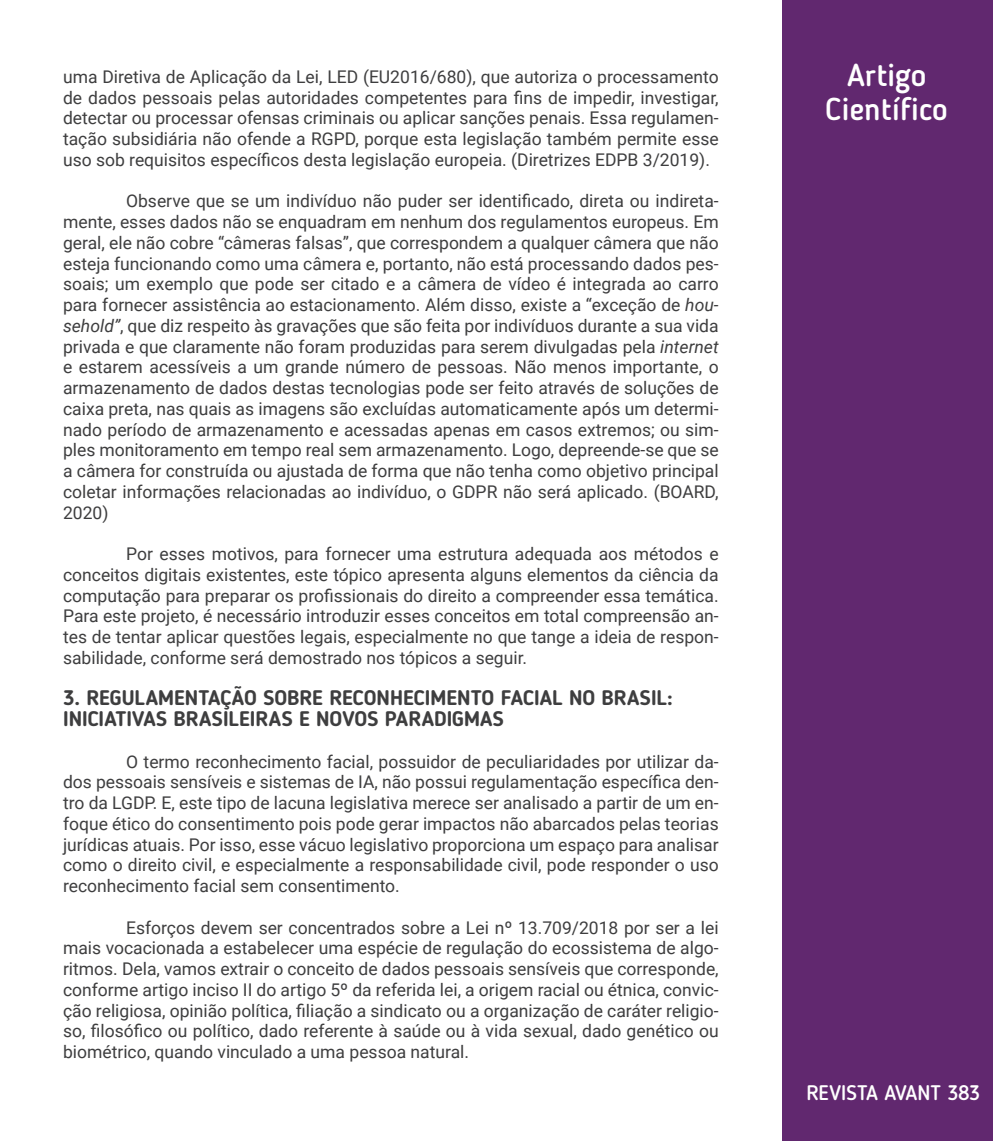
<style>
.page{position:relative;width:993px;height:1141px;background:#fff}
.page>*{position:absolute;margin:0;border:0;box-sizing:border-box;transform-origin:0 0}
.modalidade{font:500 31.5px "Blogger Sans";color:#fff}
.RB{font:700 21px/20.8px "Blogger Sans";color:#3e3e3f}
.t1{font:500 21px "Blogger Sans";color:#fff}
.texto{font:17.5px/20.8px "Roboto";color:#3e3e3f;text-align:justify}
.s1{font-style:italic}
</style>
<div class="page">
<div style="left:782px;top:0;width:210px;height:1141px;background:#61286f"></div>
<p class="texto" style="left:63px;top:66px;width:657px">uma Diretiva de Aplicação da Lei, LED (EU2016/680), que autoriza o processamento de dados pessoais pelas autoridades competentes para fins de impedir, investigar, detectar ou processar ofensas criminais ou aplicar sanções penais. Essa regulamen&shy;tação subsidiária não ofende a RGPD, porque esta legislação também permite esse uso sob requisitos específicos desta legislação europeia. (Diretrizes EDPB 3/2019).</p>
<p class="texto" style="left:63px;top:190px;width:657px;text-indent:63px">Observe que se um indivíduo não puder ser identificado, direta ou indireta&shy;mente, esses dados não se enquadram em nenhum dos regulamentos europeus. Em geral, ele não cobre “câmeras falsas”, que correspondem a qualquer câmera que não esteja funcionando como uma câmera e, portanto, não está processando dados pes&shy;soais; um exemplo que pode ser citado e a câmera de vídeo é integrada ao carro para fornecer assistência ao estacionamento. Além disso, existe a “exceção de <span class="s1">hou&shy;sehold”</span>, que diz respeito às gravações que são feita por indivíduos durante a sua vida privada e que claramente não foram produzidas para serem divulgadas pela <span class="s1">internet </span>e estarem acessíveis a um grande número de pessoas. Não menos importante, o armazenamento de dados destas tecnologias pode ser feito através de soluções de caixa preta, nas quais as imagens são excluídas automaticamente após um determi&shy;nado período de armazenamento e acessadas apenas em casos extremos; ou sim&shy;ples monitoramento em tempo real sem armazenamento. Logo, depreende-se que se a câmera for construída ou ajustada de forma que não tenha como objetivo principal coletar informações relacionadas ao indivíduo, o GDPR não será aplicado. (BOARD, 2020)</p>
<p class="texto" style="left:63px;top:543px;width:657px;text-indent:63px">Por esses motivos, para fornecer uma estrutura adequada aos métodos e conceitos digitais existentes, este tópico apresenta alguns elementos da ciência da computação para preparar os profissionais do direito a compreender essa temática.<br>Para este projeto, é necessário introduzir esses conceitos em total compreensão an&shy;tes de tentar aplicar questões legais, especialmente no que tange a ideia de respon&shy;sabilidade, conforme será demostrado nos tópicos a seguir.</p>
<p class="RB" style="left:63px;top:687px;width:611px">3. REGULAMENTAÇÃO SOBRE RECONHECIMENTO FACIAL NO BRASIL:<br>INICIATIVAS BRASILEIRAS E NOVOS PARADIGMAS</p>
<p class="texto" style="left:63px;top:750px;width:657px;text-indent:63px">O termo reconhecimento facial, possuidor de peculiaridades por utilizar da&shy;dos pessoais sensíveis e sistemas de IA, não possui regulamentação específica den&shy;tro da LGDP. E, este tipo de lacuna legislativa merece ser analisado a partir de um en&shy;foque ético do consentimento pois pode gerar impactos não abarcados pelas teorias jurídicas atuais. Por isso, esse vácuo legislativo proporciona um espaço para analisar como o direito civil, e especialmente a responsabilidade civil, pode responder o uso reconhecimento facial sem consentimento.</p>
<p class="texto" style="left:63px;top:916px;width:657px;text-indent:63px">Esforços devem ser concentrados sobre a Lei nº 13.709/2018 por ser a lei mais vocacionada a estabelecer uma espécie de regulação do ecossistema de algo&shy;ritmos. Dela, vamos extrair o conceito de dados pessoais sensíveis que corresponde, conforme artigo inciso II do artigo 5º da referida lei, a origem racial ou étnica, convic&shy;ção religiosa, opinião política, filiação a sindicato ou a organização de caráter religio&shy;so, filosófico ou político, dado referente à saúde ou à vida sexual, dado genético ou biométrico, quando vinculado a uma pessoa natural.</p>
<p class="modalidade" style="left:846px;top:56px;width:81px">Artigo</p>
<p class="modalidade" style="left:825px;top:90px;width:124px">Científico</p>
<h1 class="modalidade" style="left:813px;top:57px;width:150px">Modalidade</h1>
<p class="t1" style="left:806px;top:1080px;width:175px">REVISTA AVANT 383</p>
</div>
